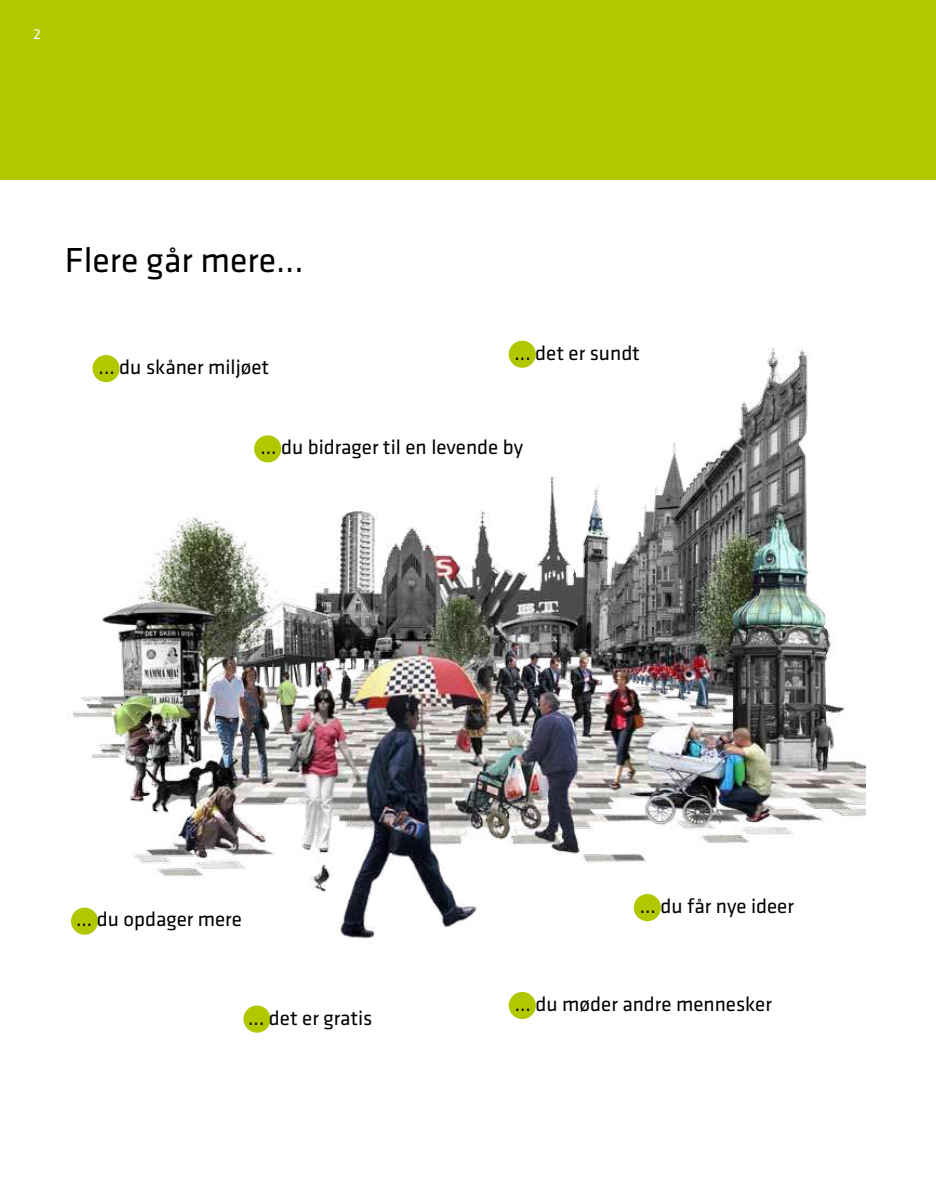
<style>
.page{position:relative;width:936px;height:1191px;background:#fff}
.page>*{position:absolute;margin:0;border:0;box-sizing:border-box;transform-origin:0 0}
.t1{font:36px "Klavika";color:#000}
.t2{font:21px "Klavika";color:#000}
.t3{font:15px "Klavika";color:#fff}
</style>
<div class="page">
<div style="left:0;top:0;width:935px;height:180px;background:#b1c800"></div>
<img style="left:68px;top:341px;width:797px;height:599px">
<div style="left:92px;top:355px;width:28px;height:27px;background:#b1c800;border-radius:50%"></div>
<div style="left:243px;top:1005px;width:27px;height:27px;background:#b1c800;border-radius:50%"></div>
<div style="left:508px;top:341px;width:28px;height:27px;background:#b1c800;border-radius:50%"></div>
<div style="left:254px;top:435px;width:27px;height:27px;background:#b1c800;border-radius:50%"></div>
<div style="left:508px;top:992px;width:28px;height:27px;background:#b1c800;border-radius:50%"></div>
<div style="left:71px;top:907px;width:27px;height:27px;background:#b1c800;border-radius:50%"></div>
<div style="left:633px;top:894px;width:28px;height:27px;background:#b1c800;border-radius:50%"></div>
<p class="t3" style="left:33px;top:26px;width:9px">2</p>
<h1 class="t1" style="left:65px;top:241px;width:240px">Flere går mere...</h1>
<p class="t2" style="left:99px;top:356px;width:172px">... du skåner miljøet</p>
<p class="t2" style="left:514px;top:342px;width:127px">... det er sundt</p>
<p class="t2" style="left:260px;top:437px;width:264px">... du bidrager til en levende by</p>
<p class="t2" style="left:76px;top:908px;width:167px">... du opdager mere</p>
<p class="t2" style="left:248px;top:1007px;width:126px">... det er gratis</p>
<p class="t2" style="left:639px;top:895px;width:156px">... du får nye ideer</p>
<p class="t2" style="left:515px;top:993px;width:258px">... du møder andre mennesker</p>
</div>
